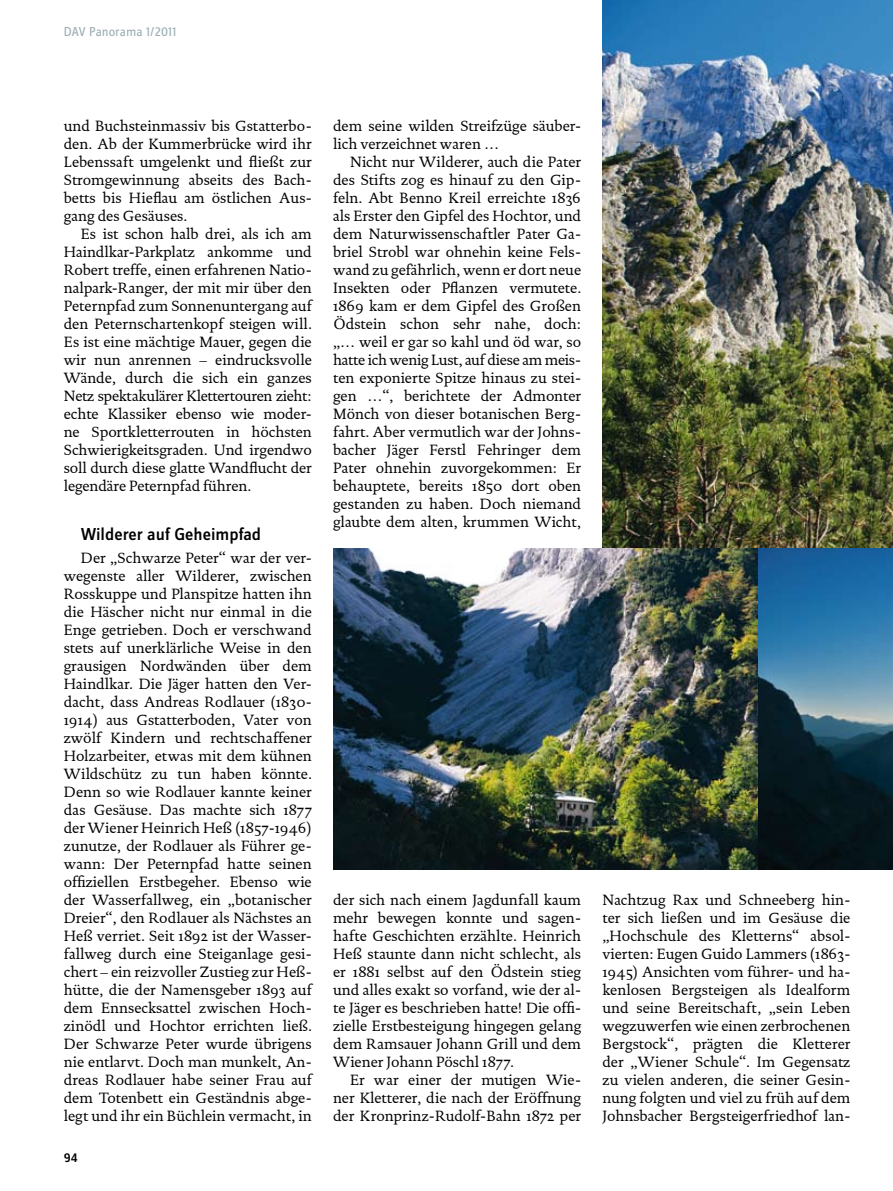
<style>
.page{position:relative;width:893px;height:1191px;background:#fff}
.page>*{position:absolute;margin:0;border:0;box-sizing:border-box;transform-origin:0 0}
.t1{font:500 18px "Zine Sans Dis";color:#000}
.t2{font:15px/18px "DTL Documenta ST";color:#000;text-align:justify}
.t3{font:13.5px "Zine Sans Dis";color:#9baeb3}
.t4{font:500 13.5px "Zine Sans Dis";color:#000}
</style>
<div class="page">
<img style="left:602px;top:0;width:291px;height:549px">
<img style="left:333px;top:549px;width:560px;height:320px">
<p class="t3" style="left:64px;top:25px;width:114px">DAV Panorama 1/2011</p>
<p class="t2" style="left:64px;top:117px;width:250px">und Buchsteinmassiv bis Gstatterbo&shy;den. Ab der Kummerbrücke wird ihr Lebenssaft umgelenkt und fließt zur Stromgewinnung abseits des Bach&shy;betts bis Hieflau am östlichen Aus&shy;gang des Gesäuses.</p>
<p class="t2" style="left:64px;top:225px;width:250px;text-indent:17px">Es ist schon halb drei, als ich am Haindlkar-Parkplatz ankomme und Robert treffe, einen erfahrenen Natio&shy;nalpark-Ranger, der mit mir über den Peternpfad zum Sonnenuntergang auf den Peternschartenkopf steigen will.<br>Es ist eine mächtige Mauer, gegen die wir nun anrennen – eindrucksvolle Wände, durch die sich ein ganzes Netz spektakulärer Klettertouren zieht: echte Klassiker ebenso wie moder&shy;ne Sportkletterrouten in höchsten Schwierigkeitsgraden. Und irgendwo soll durch diese glatte Wandflucht der legendäre Peternpfad führen.</p>
<p class="t1" style="left:81px;top:525px;width:182px">Wilderer auf Geheimpfad</p>
<p class="t2" style="left:64px;top:549px;width:250px;text-indent:17px">Der „Schwarze Peter“ war der ver&shy;wegenste aller Wilderer, zwischen Rosskuppe und Planspitze hatten ihn die Häscher nicht nur einmal in die Enge getrieben. Doch er verschwand stets auf unerklärliche Weise in den grausigen Nordwänden über dem Haindlkar. Die Jäger hatten den Ver&shy;dacht, dass Andreas Rodlauer (1830- 1914) aus Gstatterboden, Vater von zwölf Kindern und rechtschaffener Holzarbeiter, etwas mit dem kühnen Wildschütz zu tun haben könnte.<br>Denn so wie Rodlauer kannte keiner das Gesäuse. Das machte sich 1877 der Wiener Heinrich Heß (1857-1946) zunutze, der Rodlauer als Führer ge&shy;wann: Der Peternpfad hatte seinen offiziellen Erstbegeher. Ebenso wie der Wasserfallweg, ein „botanischer Dreier“, den Rodlauer als Nächstes an Heß verriet. Seit 1892 ist der Wasser&shy;fallweg durch eine Steiganlage gesi&shy;chert – ein reizvoller Zustieg zur Heß&shy;hütte, die der Namensgeber 1893 auf dem Ennsecksattel zwischen Hoch&shy;zinödl und Hochtor errichten ließ.<br>Der Schwarze Peter wurde übrigens nie entlarvt. Doch man munkelt, An&shy;dreas Rodlauer habe seiner Frau auf dem Totenbett ein Geständnis abge&shy;legt und ihr ein Büchlein vermacht, in</p>
<p class="t4" style="left:64px;top:1150px;width:15px">94</p>
<p class="t2" style="left:333px;top:117px;width:250px">dem seine wilden Streifzüge säuber&shy;lich verzeichnet waren …</p>
<p class="t2" style="left:333px;top:153px;width:250px;text-indent:17px">Nicht nur Wilderer, auch die Pater des Stifts zog es hinauf zu den Gip&shy;feln. Abt Benno Kreil erreichte 1836 als Erster den Gipfel des Hochtor, und dem Naturwissenschaftler Pater Ga&shy;briel Strobl war ohnehin keine Fels&shy;wand zu gefährlich, wenn er dort neue Insekten oder Pflanzen vermutete.<br>1869 kam er dem Gipfel des Großen Ödstein schon sehr nahe, doch: „… weil er gar so kahl und öd war, so hatte ich wenig Lust, auf diese am meis&shy;ten exponierte Spitze hinaus zu stei&shy;gen …“, berichtete der Admonter Mönch von dieser botanischen Berg&shy;fahrt. Aber vermutlich war der Johns&shy;bacher Jäger Ferstl Fehringer dem Pater ohnehin zuvorgekommen: Er behauptete, bereits 1850 dort oben gestanden zu haben. Doch niemand glaubte dem alten, krummen Wicht,</p>
<p class="t2" style="left:333px;top:891px;width:250px">der sich nach einem Jagdunfall kaum mehr bewegen konnte und sagen&shy;hafte Geschichten erzählte. Heinrich Heß staunte dann nicht schlecht, als er 1881 selbst auf den Ödstein stieg und alles exakt so vorfand, wie der al&shy;te Jäger es beschrieben hatte! Die offi&shy;zielle Erstbesteigung hingegen gelang dem Ramsauer Johann Grill und dem Wiener Johann Pöschl 1877.</p>
<p class="t2" style="left:333px;top:1071px;width:250px;text-indent:17px">Er war einer der mutigen Wie&shy;ner Kletterer, die nach der Eröffnung der Kronprinz-Rudolf-Bahn 1872 per</p>
<p class="t2" style="left:602px;top:891px;width:250px">Nachtzug Rax und Schneeberg hin&shy;ter sich ließen und im Gesäuse die „Hochschule des Kletterns“ absol&shy;vierten: Eugen Guido Lammers (1863- 1945) Ansichten vom führer- und ha&shy;kenlosen Bergsteigen als Idealform und seine Bereitschaft, „sein Leben wegzuwerfen wie einen zerbrochenen Bergstock“, prägten die Kletterer der „Wiener Schule“. Im Gegensatz zu vielen anderen, die seiner Gesin&shy;nung folgten und viel zu früh auf dem Johnsbacher Bergsteigerfriedhof lan-</p>
</div>
